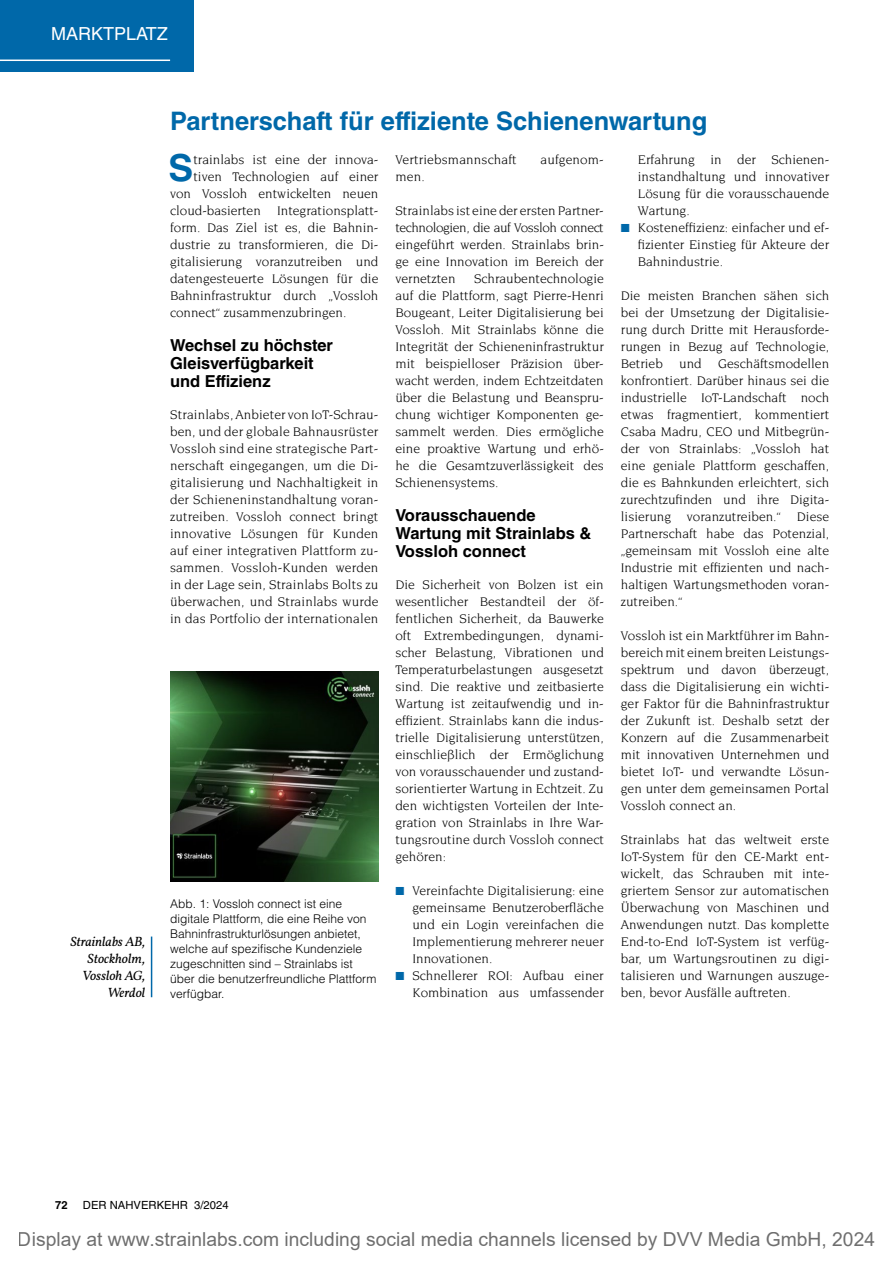
<style>
.page{position:relative;width:893px;height:1263px;background:#fff}
.page>*{position:absolute;margin:0;border:0;box-sizing:border-box;transform-origin:0 0}
.t1{font:700 37.2px "Helvetica LT Std";color:#0068a9}
.t2{font:700 25.5px "Helvetica LT Std";color:#0068a9}
.t3{font:19.35px "Arial";color:rgb(0 0 0/.57)}
.t4{font:18px "Helvetica LT Std";color:#fff}
.t5{font:700 16.5px/18px "Helvetica LT Std";color:#000}
.t6{font:13.5px/17px "Novarese Std";color:#000;text-align:justify}
.t7{font:italic 13.5px/17.1px "Vollkorn";color:#000;text-align:right}
.t8{font:300 12px/15px "Helvetica LT Std";color:#000}
.t9{font:11.25px "Helvetica LT Std";color:#000}
.t10{font:700 11.25px "Helvetica LT Std";color:#000}
.s1{color:#0068a9}
</style>
<div class="page">
<div style="left:0;top:0;width:193px;height:72px;background:#0068a9"></div>
<hr style="left:0;top:60px;width:170px;height:1px;background:#fff">
<hr style="left:151px;top:936px;width:1px;height:61px;background:#0068a9">
<img style="left:170px;top:671px;width:208px;height:211px">
<h3 class="t4" style="left:51px;top:23px;width:118px">MARKTPLATZ</h3>
<p class="t7" style="left:70px;top:934px;width:76px">Strainlabs AB,<br>Stockholm,<br>Vossloh AG,<br>Werdol</p>
<h2 class="t2" style="left:170px;top:105px;width:539px">Partnerschaft für effiziente Schienenwartung</h2>
<h1 class="t1" style="left:169px;top:145px;width:26px">S</h1>
<p class="t6" style="left:193px;top:151px;width:186px">trainlabs ist eine der innova-</p>
<p class="t6" style="left:395px;top:151px;width:123px">Vertriebsmannschaft</p>
<p class="t6" style="left:540px;top:151px;width:65px">aufgenom-</p>
<p class="t6" style="left:395px;top:168px;width:31px">men.</p>
<p class="t6" style="left:395px;top:202px;width:210px">Strainlabs ist eine der ersten Partner&shy;technologien, die auf Vossloh connect eingeführt werden. Strainlabs brin&shy;ge eine Innovation im Bereich der vernetzten</p>
<p class="t6" style="left:638px;top:151px;width:193px">Erfahrung in der Schienen-</p>
<p class="t6" style="left:638px;top:168px;width:193px">instandhaltung und innovativer</p>
<p class="t6" style="left:638px;top:185px;width:193px">Lösung für die vorausschauende</p>
<p class="t6" style="left:638px;top:202px;width:53px">Wartung.</p>
<p class="t6" style="left:621px;top:219px;width:210px"><span class="s1">◾</span> Kosteneffizienz: einfacher und ef-</p>
<p class="t6" style="left:638px;top:236px;width:193px">fizienter Einstieg für Akteure der</p>
<p class="t6" style="left:638px;top:253px;width:87px">Bahnindustrie.</p>
<p class="t6" style="left:621px;top:287px;width:210px">Die meisten Branchen sähen sich bei der Umsetzung der Digitalisie&shy;rung durch Dritte mit Herausforde&shy;rungen in Bezug auf Technologie, Betrieb und Geschäftsmodellen konfrontiert. Darüber hinaus sei die industrielle IoT-Landschaft noch etwas fragmentiert, kommentiert Csaba Madru, CEO und Mitbegrün&shy;der von Strainlabs: „Vossloh hat eine geniale Plattform geschaffen, die es Bahnkunden erleichtert, sich zurechtzufinden und ihre Digita&shy;lisierung voranzutreiben.“ Diese Partnerschaft habe das Potenzial, „gemeinsam mit Vossloh eine alte Industrie mit effizienten und nach&shy;haltigen Wartungsmethoden voran&shy;zutreiben.“</p>
<p class="t6" style="left:621px;top:627px;width:210px">Vossloh ist ein Marktführer im Bahn&shy;bereich mit einem breiten Leistungs&shy;spektrum und davon überzeugt, dass die Digitalisierung ein wichti&shy;ger Faktor für die Bahninfrastruktur der Zukunft ist. Deshalb setzt der Konzern auf die Zusammenarbeit mit innovativen Unternehmen und bietet IoT- und verwandte Lösun&shy;gen unter dem gemeinsamen Portal Vossloh connect an.</p>
<p class="t6" style="left:621px;top:831px;width:210px">Strainlabs hat das weltweit erste IoT-System für den CE-Markt ent&shy;wickelt, das Schrauben mit inte&shy;griertem Sensor zur automatischen Überwachung von Maschinen und Anwendungen nutzt. Das komplette End-to-End IoT-System ist verfüg&shy;bar, um Wartungsroutinen zu digi&shy;talisieren und Warnungen auszuge&shy;ben, bevor Ausfälle auftreten.</p>
<p class="t6" style="left:193px;top:168px;width:187px">tiven Technologien auf einer</p>
<p class="t6" style="left:170px;top:185px;width:210px">von Vossloh entwickelten neuen</p>
<p class="t6" style="left:170px;top:202px;width:210px">cloud-basierten Integrationsplatt-</p>
<p class="t6" style="left:170px;top:219px;width:210px">form. Das Ziel ist es, die Bahnin-</p>
<p class="t6" style="left:170px;top:236px;width:210px">dustrie zu transformieren, die Di-</p>
<p class="t6" style="left:170px;top:253px;width:210px">gitalisierung voranzutreiben und</p>
<p class="t6" style="left:170px;top:270px;width:210px">datengesteuerte Lösungen für die</p>
<p class="t6" style="left:170px;top:287px;width:210px">Bahninfrastruktur durch „Vossloh</p>
<p class="t6" style="left:170px;top:304px;width:178px">connect“ zusammenzubringen.</p>
<p class="t5" style="left:170px;top:336px;width:164px">Wechsel zu höchster<br>Gleisverfügbarkeit und Effizienz</p>
<p class="t6" style="left:170px;top:406px;width:210px">Strainlabs, Anbieter von IoT-Schrau&shy;ben, und der globale Bahnausrüster Vossloh sind eine strategische Part&shy;nerschaft eingegangen, um die Di&shy;gitalisierung und Nachhaltigkeit in der Schieneninstandhaltung voran&shy;zutreiben. Vossloh connect bringt innovative Lösungen für Kunden auf einer integrativen Plattform zu&shy;sammen. Vossloh-Kunden werden in der Lage sein, Strainlabs Bolts zu überwachen, und Strainlabs wurde in das Portfolio der internationalen</p>
<p class="t6" style="left:395px;top:270px;width:210px;text-indent:79px">Schraubentechnologie auf die Plattform, sagt Pierre-Henri Bougeant, Leiter Digitalisierung bei Vossloh. Mit Strainlabs könne die Integrität der Schieneninfrastruktur mit beispielloser Präzision über&shy;wacht werden, indem Echtzeitdaten über die Belastung und Beanspru&shy;chung wichtiger Komponenten ge&shy;sammelt werden. Dies ermögliche eine proaktive Wartung und erhö&shy;he die Gesamtzuverlässigkeit des Schienensystems.</p>
<p class="t5" style="left:395px;top:506px;width:198px">Vorausschauende<br>Wartung mit Strainlabs &amp;<br>Vossloh connect</p>
<p class="t6" style="left:395px;top:576px;width:210px">Die Sicherheit von Bolzen ist ein wesentlicher Bestandteil der öf&shy;fentlichen Sicherheit, da Bauwerke oft Extrembedingungen, dynami&shy;scher Belastung, Vibrationen und Temperaturbelastungen ausgesetzt sind. Die reaktive und zeitbasierte Wartung ist zeitaufwendig und in&shy;effizient. Strainlabs kann die indus&shy;trielle Digitalisierung unterstützen, einschließlich der Ermöglichung von vorausschauender und zustand&shy;sorientierter Wartung in Echtzeit. Zu den wichtigsten Vorteilen der Inte&shy;gration von Strainlabs in Ihre War&shy;tungsroutine durch Vossloh connect gehören:</p>
<p class="t6" style="left:395px;top:882px;width:210px"><span class="s1">◾</span> Vereinfachte Digitalisierung: eine</p>
<p class="t6" style="left:412px;top:899px;width:193px">gemeinsame Benutzeroberfläche</p>
<p class="t6" style="left:412px;top:916px;width:193px">und ein Login vereinfachen die</p>
<p class="t6" style="left:412px;top:933px;width:193px">Implementierung mehrerer neuer</p>
<p class="t6" style="left:412px;top:950px;width:81px">Innovationen.</p>
<p class="t6" style="left:395px;top:967px;width:210px"><span class="s1">◾</span> Schnellerer ROI: Aufbau einer</p>
<p class="t6" style="left:412px;top:984px;width:193px">Kombination aus umfassender</p>
<p class="t8" style="left:170px;top:896px;width:208px">Abb. 1: Vossloh connect ist eine digitale Plattform, die eine Reihe von Bahninfrastrukturlösungen anbietet, welche auf spezifische Kundenziele zugeschnitten sind – Strainlabs ist über die benutzerfreundliche Plattform verfügbar.</p>
<p class="t10" style="left:55px;top:1198px;width:14px">72</p>
<p class="t9" style="left:83px;top:1199px;width:147px">DER NAHVERKEHR 3/2024</p>
<h3 class="t3" style="left:18px;top:1226px;width:859px">Display at www.strainlabs.com including social media channels licensed by DVV Media GmbH, 2024</h3>
</div>
